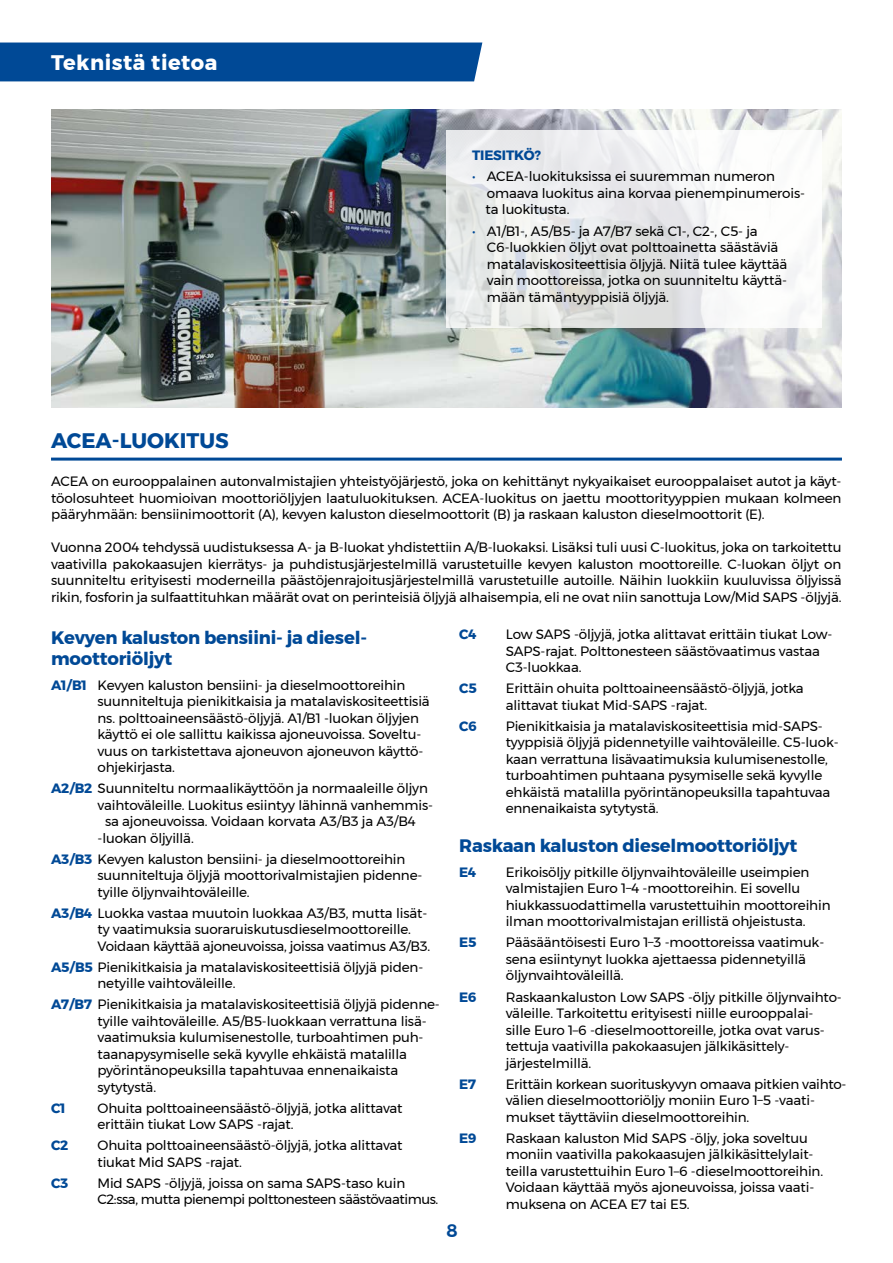
<style>
.page{position:relative;width:893px;height:1263px;background:#fff}
.page>*{position:absolute;margin:0;border:0;box-sizing:border-box;transform-origin:0 0}
.t1{font:700 21px "Montserrat";letter-spacing:.025em;color:#fff}
.t2{font:700 21px "Montserrat";color:#004996}
.t3{font:700 18px/21px "Montserrat";letter-spacing:-.01em;color:#004996}
.t4{font:600 18px "Montserrat";color:#004996}
.t5{font:13.5px/16.5px "Montserrat";letter-spacing:-.01em;color:#000}
.t6{font:13.5px/16.5px "Montserrat";letter-spacing:-.03em;color:#000}
.t7{font:700 13.5px "Montserrat";letter-spacing:-.01em;color:#004996}
.s1{color:#004996}
.s2{font-weight:700;color:#004996}
</style>
<div class="page">
<div style="left:0;top:43px;width:482px;height:38px;background:#004996"></div>
<hr style="left:51px;top:458px;width:791px;height:3px;background:#004996">
<img style="left:51px;top:109px;width:791px;height:299px">
<svg style="left:446px;top:130px;width:376px;height:198px"></svg>
<h1 class="t1" style="left:51px;top:45px;width:168px">Teknistä tietoa</h1>
<h1 class="t2" style="left:51px;top:423px;width:179px">ACEA-LUOKITUS</h1>
<p class="t7" style="left:472px;top:145px;width:71px">TIESITKÖ?</p>
<p class="t5" style="left:486px;top:168px;width:321px;text-indent:-14px"><span class="s1">•</span> ACEA-luokituksissa ei suuremman numeron omaava luokitus aina korvaa pienempinumerois&shy;ta luokitusta.</p>
<p class="t5" style="left:487px;top:222px;width:302px;text-indent:-15px"><span class="s1">•</span> A1/B1-, A5/B5- ja A7/B7 sekä C1-, C2-, C5- ja C6-luokkien öljyt ovat polttoainetta säästäviä matalaviskositeettisia öljyjä. Niitä tulee käyttää vain moottoreissa, jotka on suunniteltu käyttä&shy;mään tämäntyyppisiä öljyjä.</p>
<p class="t5" style="left:51px;top:473px;width:792px;text-align:justify">ACEA on eurooppalainen autonvalmistajien yhteistyöjärjestö, joka on kehittänyt nykyaikaiset eurooppalaiset autot ja käyt&shy;töolosuhteet huomioivan moottoriöljyjen laatuluokituksen. ACEA-luokitus on jaettu moottorityyppien mukaan kolmeen pääryhmään: bensiinimoottorit (A), kevyen kaluston dieselmoottorit (B) ja raskaan kaluston dieselmoottorit (E).</p>
<p class="t5" style="left:51px;top:539px;width:792px;text-align:justify">Vuonna 2004 tehdyssä uudistuksessa A- ja B-luokat yhdistettiin A/B-luokaksi. Lisäksi tuli uusi C-luokitus, joka on tarkoitettu vaativilla pakokaasujen kierrätys- ja puhdistusjärjestelmillä varustetuille kevyen kaluston moottoreille. C-luokan öljyt on suunniteltu erityisesti moderneilla päästöjenrajoitusjärjestelmillä varustetuille autoille. Näihin luokkiin kuuluvissa öljyissä rikin, fosforin ja sulfaattituhkan määrät ovat on perinteisiä öljyjä alhaisempia, eli ne ovat niin sanottuja Low/Mid SAPS -öljyjä.</p>
<h2 class="t3" style="left:51px;top:627px;width:318px">Kevyen kaluston bensiini- ja diesel&shy;moottoriöljyt</h2>
<p class="t5" style="left:98px;top:676px;width:334px;text-indent:-46px"><span class="s2">A1/B1</span> Kevyen kaluston bensiini- ja dieselmoottoreihin suunniteltuja pienikitkaisia ja matalaviskositeettisiä ns. polttoaineensäästö-öljyjä. A1/B1 -luokan öljyjen käyttö ei ole sallittu kaikissa ajoneuvoissa. Soveltu&shy;vuus on tarkistettava ajoneuvon ajoneuvon käyttö&shy;ohjekirjasta.</p>
<p class="t5" style="left:51px;top:780px;width:379px"><span class="s2">A2/B2</span> Suunniteltu normaalikäyttöön ja normaaleille öljyn</p>
<p class="t5" style="left:98px;top:796px;width:337px">vaihtoväleille. Luokitus esiintyy lähinnä vanhemmis-</p>
<p class="t5" style="left:105px;top:813px;width:312px">sa ajoneuvoissa. Voidaan korvata A3/B3 ja A3/B4</p>
<p class="t5" style="left:98px;top:829px;width:98px">-luokan öljyillä.</p>
<p class="t5" style="left:98px;top:850px;width:326px;text-indent:-46px"><span class="s2">A3/B3</span> Kevyen kaluston bensiini- ja dieselmoottoreihin suunniteltuja öljyjä moottorivalmistajien pidenne&shy;tyille öljynvaihtoväleille.</p>
<p class="t5" style="left:98px;top:904px;width:334px;text-indent:-46px"><span class="s2">A3/B4</span> Luokka vastaa muutoin luokkaa A3/B3, mutta lisät&shy;ty vaatimuksia suoraruiskutusdieselmoottoreille.<br>Voidaan käyttää ajoneuvoissa, joissa vaatimus A3/B3.</p>
<p class="t5" style="left:98px;top:958px;width:327px;text-indent:-46px"><span class="s2">A5/B5</span> Pienikitkaisia ja matalaviskositeettisiä öljyjä piden&shy;netyille vaihtoväleille.</p>
<p class="t5" style="left:98px;top:996px;width:344px;text-indent:-46px"><span class="s2">A7/B7</span> Pienikitkaisia ja matalaviskositeettisiä öljyjä pidenne&shy;tyille vaihtoväleille. A5/B5-luokkaan verrattuna lisä&shy;vaatimuksia kulumisenestolle, turboahtimen puh&shy;taanapysymiselle sekä kyvylle ehkäistä matalilla pyörintänopeuksilla tapahtuvaa ennenaikaista sytytystä.</p>
<p class="t7" style="left:51px;top:1097px;width:16px">C1</p>
<p class="t5" style="left:98px;top:1099px;width:307px">Ohuita polttoaineensäästö-öljyjä, jotka alittavat erittäin tiukat Low SAPS -rajat.</p>
<p class="t7" style="left:51px;top:1134px;width:19px">C2</p>
<p class="t5" style="left:98px;top:1137px;width:307px">Ohuita polttoaineensäästö-öljyjä, jotka alittavat tiukat Mid SAPS -rajat.</p>
<p class="t7" style="left:51px;top:1172px;width:19px">C3</p>
<p class="t6" style="left:98px;top:1174px;width:342px">Mid SAPS -öljyjä, joissa on sama SAPS-taso kuin<br>C2:ssa, mutta pienempi polttonesteen säästövaatimus.</p>
<p class="t7" style="left:459px;top:624px;width:19px">C4</p>
<p class="t5" style="left:506px;top:626px;width:328px">Low SAPS -öljyjä, jotka alittavat erittäin tiukat Low-<br>SAPS-rajat. Polttonesteen säästövaatimus vastaa<br>C3-luokkaa.</p>
<p class="t7" style="left:459px;top:678px;width:19px">C5</p>
<p class="t5" style="left:506px;top:680px;width:299px">Erittäin ohuita polttoaineensäästö-öljyjä, jotka alittavat tiukat Mid-SAPS -rajat.</p>
<p class="t7" style="left:459px;top:715px;width:19px">C6</p>
<p class="t5" style="left:506px;top:717px;width:335px">Pienikitkaisia ja matalaviskositeettisia mid-SAPS&shy;tyyppisiä öljyjä pidennetyille vaihtoväleille. C5-luok&shy;kaan verrattuna lisävaatimuksia kulumisenestolle, turboahtimen puhtaana pysymiselle sekä kyvylle ehkäistä matalilla pyörintänopeuksilla tapahtuvaa ennenaikaista sytytystä.</p>
<h2 class="t3" style="left:459px;top:835px;width:340px">Raskaan kaluston dieselmoottoriöljyt</h2>
<p class="t7" style="left:459px;top:861px;width:19px">E4</p>
<p class="t5" style="left:506px;top:864px;width:326px">Erikoisöljy pitkille öljynvaihtoväleille useimpien valmistajien Euro 1–4 -moottoreihin. Ei sovellu hiukkassuodattimella varustettuihin moottoreihin ilman moottorivalmistajan erillistä ohjeistusta.</p>
<p class="t7" style="left:459px;top:932px;width:19px">E5</p>
<p class="t5" style="left:506px;top:934px;width:320px">Pääsääntöisesti Euro 1–3 -moottoreissa vaatimuk&shy;sena esiintynyt luokka ajettaessa pidennetyillä öljynvaihtoväleillä.</p>
<p class="t7" style="left:459px;top:986px;width:19px">E6</p>
<p class="t5" style="left:506px;top:988px;width:338px">Raskaankaluston Low SAPS -öljy pitkille öljynvaihto&shy;väleille. Tarkoitettu erityisesti niille eurooppalai&shy;sille Euro 1–6 -dieselmoottoreille, jotka ovat varus&shy;tettuja vaativilla pakokaasujen jälkikäsittely&shy;järjestelmillä.</p>
<p class="t7" style="left:459px;top:1073px;width:18px">E7</p>
<p class="t5" style="left:506px;top:1075px;width:342px">Erittäin korkean suorituskyvyn omaava pitkien vaihto&shy;välien dieselmoottoriöljy moniin Euro 1–5 -vaati&shy;mukset täyttäviin dieselmoottoreihin.</p>
<p class="t7" style="left:459px;top:1127px;width:19px">E9</p>
<p class="t5" style="left:506px;top:1129px;width:319px">Raskaan kaluston Mid SAPS -öljy, joka soveltuu moniin vaativilla pakokaasujen jälkikäsittelylait&shy;teilla varustettuihin Euro 1–6 -dieselmoottoreihin.<br>Voidaan käyttää myös ajoneuvoissa, joissa vaati&shy;muksena on ACEA E7 tai E5.</p>
<h2 class="t4" style="left:446px;top:1216px;width:13px">8</h2>
</div>
